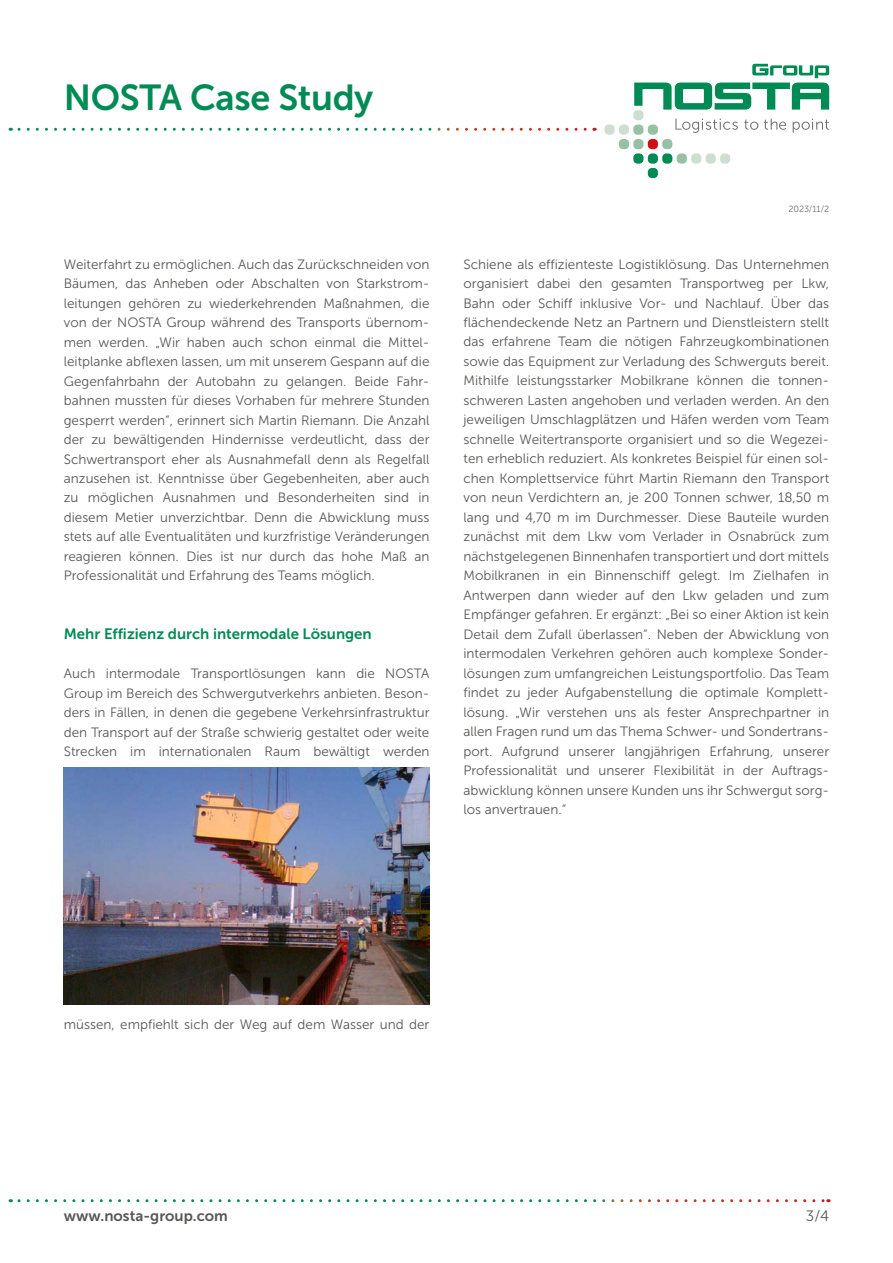
<style>
.page{position:relative;width:893px;height:1263px;background:#fff}
.page>*{position:absolute;margin:0;border:0;box-sizing:border-box;transform-origin:0 0}
.t1{font:36px "Museo Sans 700";letter-spacing:-.01em;color:#008b55}
.t2{font:15px "Museo Sans 700";color:#008b55}
.t3{font:15px "Museo Sans 700";color:#575756}
.t4{font:15px "Museo Sans 300";color:#575756}
.t5{font:13.5px/19.5px "Museo Sans 300";color:#575756}
.t6{font:9px "Museo Sans 300";letter-spacing:-.01em;color:#706f6f}
</style>
<div class="page">
<svg style="left:675px;top:119px;width:63px;height:14px"></svg>
<svg style="left:744px;top:120px;width:14px;height:10px"></svg>
<svg style="left:764px;top:119px;width:22px;height:11px"></svg>
<svg style="left:793px;top:119px;width:36px;height:14px"></svg>
<svg style="left:634px;top:64px;width:195px;height:46px"></svg>
<div style="left:648px;top:168px;width:10px;height:10px;background:#008b55;border-radius:4px"></div>
<div style="left:662px;top:153px;width:10px;height:11px;background:#008b55;border-radius:4px"></div>
<div style="left:633px;top:153px;width:10px;height:11px;background:#008b55;border-radius:4px"></div>
<div style="left:648px;top:153px;width:10px;height:11px;background:#008b55;border-radius:4px"></div>
<div style="left:648px;top:139px;width:10px;height:10px;background:#d40f14;border-radius:4px"></div>
<div style="left:633px;top:110px;width:10px;height:10px;background:#cedfd2;border-radius:4px"></div>
<div style="left:677px;top:153px;width:10px;height:11px;background:#96c1a5;border-radius:4px"></div>
<div style="left:691px;top:153px;width:10px;height:11px;background:#cedfd2;border-radius:4px"></div>
<div style="left:720px;top:153px;width:10px;height:11px;background:#cedfd2;border-radius:4px"></div>
<div style="left:706px;top:153px;width:10px;height:11px;background:#cedfd2;border-radius:4px"></div>
<div style="left:662px;top:139px;width:10px;height:10px;background:#96c1a5;border-radius:4px"></div>
<div style="left:633px;top:139px;width:10px;height:10px;background:#96c1a5;border-radius:4px"></div>
<div style="left:619px;top:139px;width:10px;height:10px;background:#96c1a5;border-radius:4px"></div>
<div style="left:633px;top:125px;width:10px;height:10px;background:#96c1a5;border-radius:4px"></div>
<div style="left:648px;top:125px;width:10px;height:10px;background:#96c1a5;border-radius:4px"></div>
<div style="left:619px;top:125px;width:10px;height:10px;background:#cedfd2;border-radius:4px"></div>
<div style="left:604px;top:125px;width:11px;height:10px;background:#cedfd2;border-radius:4px"></div>
<svg style="left:19px;top:128px;width:576px;height:3px"></svg>
<svg style="left:19px;top:1199px;width:810px;height:3px"></svg>
<img style="left:64px;top:768px;width:365px;height:237px">
<h1 class="t1" style="left:64px;top:77px;width:311px">NOSTA Case Study</h1>
<p class="t5" style="left:64px;top:254px;width:367px">Weiterfahrt zu ermöglichen. Auch das Zurückschneiden von Bäumen, das Anheben oder Abschalten von Starkstrom&shy;leitungen gehören zu wiederkehrenden Maßnahmen, die von der NOSTA Group während des Transports übernom&shy;men werden. „Wir haben auch schon einmal die Mittel&shy;leitplanke abflexen lassen, um mit unserem Gespann auf die Gegenfahrbahn der Autobahn zu gelangen. Beide Fahr&shy;bahnen mussten für dieses Vorhaben für mehrere Stunden gesperrt werden“, erinnert sich Martin Riemann. Die Anzahl der zu bewältigenden Hindernisse verdeutlicht, dass der Schwertransport eher als Ausnahmefall denn als Regelfall anzusehen ist. Kenntnisse über Gegebenheiten, aber auch zu möglichen Ausnahmen und Besonderheiten sind in diesem Metier unverzichtbar. Denn die Abwicklung muss stets auf alle Eventualitäten und kurzfristige Veränderungen reagieren können. Dies ist nur durch das hohe Maß an Professionalität und Erfahrung des Teams möglich.</p>
<p class="t2" style="left:64px;top:625px;width:309px">Mehr Effizienz durch intermodale Lösungen</p>
<p class="t5" style="left:64px;top:664px;width:367px;text-align:justify">Auch intermodale Transportlösungen kann die NOSTA Group im Bereich des Schwergutverkehrs anbieten. Beson&shy;ders in Fällen, in denen die gegebene Verkehrsinfrastruktur den Transport auf der Straße schwierig gestaltet oder weite Strecken im internationalen Raum bewältigt werden</p>
<p class="t6" style="left:788px;top:204px;width:42px">2023/11/2</p>
<p class="t5" style="left:463px;top:254px;width:367px">Schiene als effizienteste Logistiklösung. Das Unternehmen organisiert dabei den gesamten Transportweg per Lkw, Bahn oder Schiff inklusive Vor- und Nachlauf. Über das flächendeckende Netz an Partnern und Dienstleistern stellt das erfahrene Team die nötigen Fahrzeugkombinationen sowie das Equipment zur Verladung des Schwerguts bereit.<br>Mithilfe leistungsstarker Mobilkrane können die tonnen&shy;schweren Lasten angehoben und verladen werden. An den jeweiligen Umschlagplätzen und Häfen werden vom Team schnelle Weitertransporte organisiert und so die Wegezei&shy;ten erheblich reduziert. Als konkretes Beispiel für einen sol&shy;chen Komplettservice führt Martin Riemann den Transport von neun Verdichtern an, je 200 Tonnen schwer, 18,50 m lang und 4,70 m im Durchmesser. Diese Bauteile wurden zunächst mit dem Lkw vom Verlader in Osnabrück zum nächstgelegenen Binnenhafen transportiert und dort mittels Mobilkranen in ein Binnenschiff gelegt. Im Zielhafen in Antwerpen dann wieder auf den Lkw geladen und zum Empfänger gefahren. Er ergänzt: „Bei so einer Aktion ist kein Detail dem Zufall überlassen“. Neben der Abwicklung von intermodalen Verkehren gehören auch komplexe Sonder&shy;lösungen zum umfangreichen Leistungsportfolio. Das Team findet zu jeder Aufgabenstellung die optimale Komplett&shy;lösung. „Wir verstehen uns als fester Ansprechpartner in allen Fragen rund um das Thema Schwer- und Sondertrans&shy;port. Aufgrund unserer langjährigen Erfahrung, unserer Professionalität und unserer Flexibilität in der Auftrags&shy;abwicklung können unsere Kunden uns ihr Schwergut sorg&shy;los anvertrauen.“</p>
<p class="t5" style="left:64px;top:1015px;width:367px">müssen, empfiehlt sich der Weg auf dem Wasser und der</p>
<p class="t3" style="left:64px;top:1208px;width:166px">www.nosta-group.com</p>
<p class="t4" style="left:806px;top:1208px;width:25px">3/4</p>
</div>
